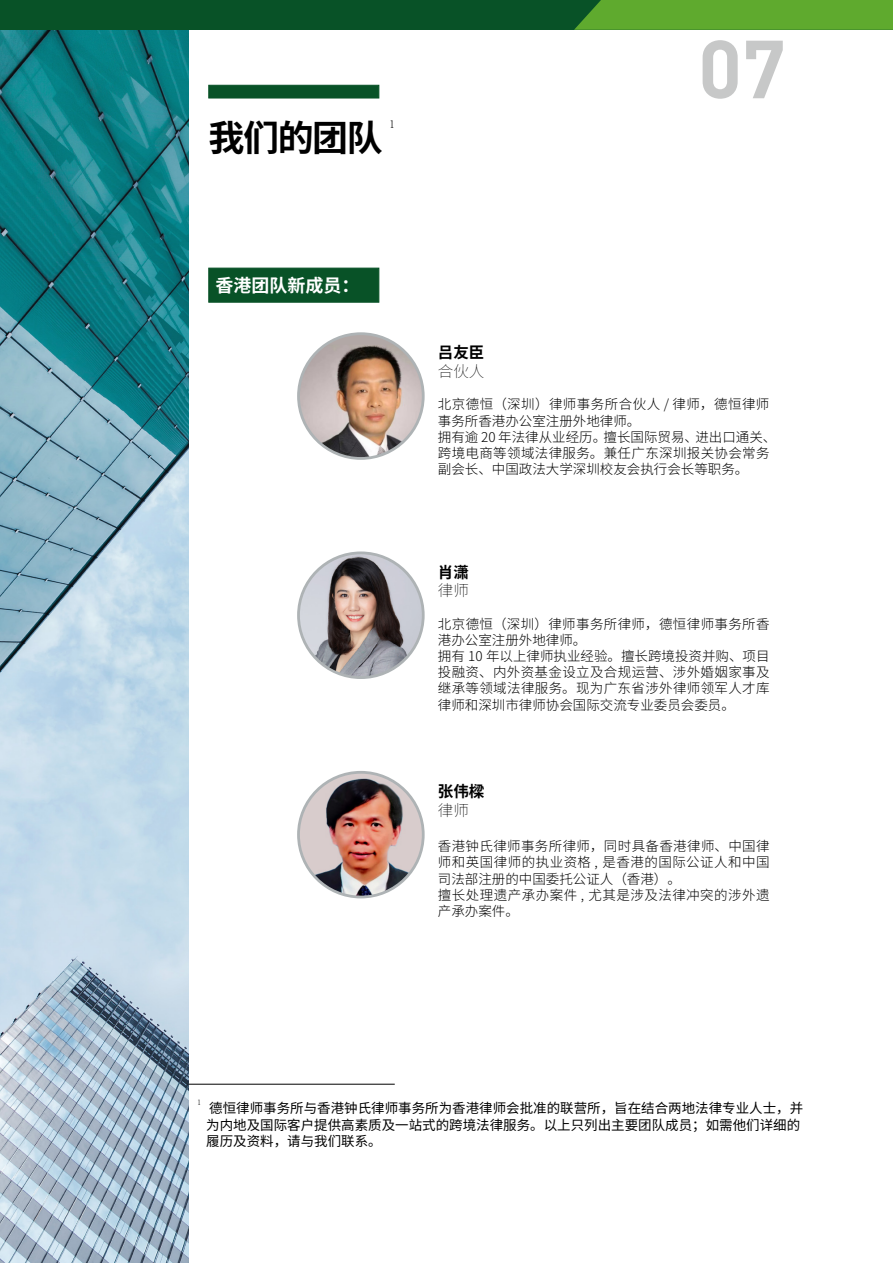
<style>
.page{position:relative;width:893px;height:1263px;background:#fff}
.page>*{position:absolute;margin:0;border:0;box-sizing:border-box;transform-origin:0 0}
.t1{font:700 80.85px "DIN";color:#c7c8c8}
.t2{font:700 36px "Source Han Sans CN";letter-spacing:-.04em;color:#000}
.t3{font:700 18px "Source Han Sans CN";color:#fff}
.t4{font:700 15.6px "Source Han Sans CN";color:#000}
.t5{font:200 15.6px "Source Han Sans CN";color:#000}
.t6{font:300 13.5px/16.2px "Source Han Sans CN";letter-spacing:.025em;color:#000}
.t7{font:300 13.5px/16.2px "Source Han Sans CN";color:#000}
.t8{font:13.5px/16.2px "Source Han Sans CN";color:#000}
.t9{font:300 12.9px "Adobe Song Std";color:#000}
.t10{font:300 9px "Adobe Song Std";color:#000}
</style>
<div class="page">
<img style="left:0;top:30px;width:189px;height:1233px">
<div style="left:209px;top:85px;width:170px;height:13px;background:#085227;border:1px solid #085227"></div>
<div style="left:209px;top:268px;width:170px;height:34px;background:#085227"></div>
<div style="left:0;top:0;width:893px;height:30px;background:#085227"></div>
<svg style="left:574px;top:0;width:319px;height:30px;background:#5aa52d"></svg>
<div style="left:298px;top:334px;width:125px;height:124px;background:#b2a8a6;border-radius:50%"></div>
<img style="left:298px;top:345px;width:123px;height:112px">
<div style="left:297px;top:332px;width:128px;height:128px;border:3px solid #aeb3b5;border-radius:50%"></div>
<img style="left:298px;top:553px;width:125px;height:125px;border-radius:62px">
<div style="left:297px;top:551px;width:128px;height:128px;border:3px solid #aeb3b5;border-radius:50%"></div>
<div style="left:298px;top:772px;width:125px;height:125px;background:#d8cccc;border-radius:50%"></div>
<img style="left:311px;top:772px;width:100px;height:125px">
<div style="left:297px;top:771px;width:128px;height:127px;border:3px solid #aeb3b5;border-radius:50%"></div>
<hr style="left:189px;top:1084px;width:206px;height:1px;background:#000">
<h2 class="t2" style="left:209px;top:118px;width:176px">我们的团队</h2>
<p class="t9" style="left:389px;top:117px;width:7px">1</p>
<h1 class="t1" style="left:698px;top:16px;width:89px">07</h1>
<h3 class="t3" style="left:215px;top:276px;width:145px">香港团队新成员：</h3>
<p class="t4" style="left:438px;top:344px;width:48px">吕友臣</p>
<p class="t5" style="left:438px;top:362px;width:48px">合伙人</p>
<p class="t7" style="left:438px;top:397px;width:340px">北京德恒（深圳）律师事务所合伙人 / 律师，德恒律师事务所香港办公室注册外地律师。<br>拥有逾 20 年法律从业经历。擅长国际贸易、进出口通关、跨境电商等领域法律服务。兼任广东深圳报关协会常务副会长、中国政法大学深圳校友会执行会长等职务。</p>
<p class="t4" style="left:438px;top:563px;width:33px">肖潇</p>
<p class="t5" style="left:438px;top:582px;width:33px">律师</p>
<p class="t6" style="left:438px;top:616px;width:333px">北京德恒（深圳）律师事务所律师，德恒律师事务所香港办公室注册外地律师。<br>拥有 10 年以上律师执业经验。擅长跨境投资并购、项目投融资、内外资基金设立及合规运营、涉外婚姻家事及继承等领域法律服务。现为广东省涉外律师领军人才库律师和深圳市律师协会国际交流专业委员会委员。</p>
<p class="t4" style="left:438px;top:782px;width:48px">张伟樑</p>
<p class="t5" style="left:438px;top:801px;width:33px">律师</p>
<p class="t6" style="left:438px;top:838px;width:333px">香港钟氏律师事务所律师，同时具备香港律师、中国律师和英国律师的执业资格 , 是香港的国际公证人和中国司法部注册的中国委托公证人（香港）。<br>擅长处理遗产承办案件 , 尤其是涉及法律冲突的涉外遗产承办案件。</p>
<p class="t10" style="left:197px;top:1097px;width:6px">1</p>
<p class="t8" style="left:206px;top:1101px;width:599px">德恒律师事务所与香港钟氏律师事务所为香港律师会批准的联营所，旨在结合两地法律专业人士，并为内地及国际客户提供高素质及一站式的跨境法律服务。以上只列出主要团队成员；如需他们详细的履历及资料，请与我们联系。</p>
</div>
